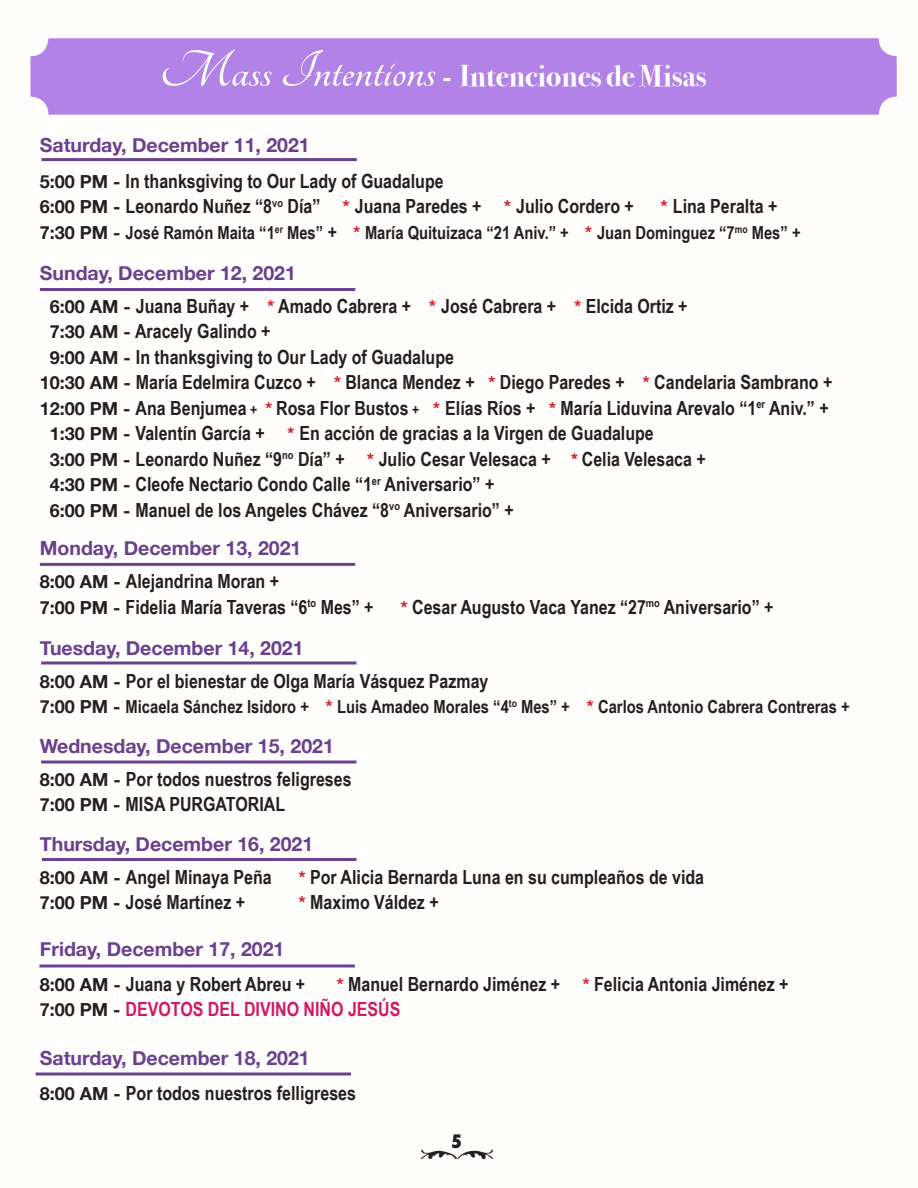
<style>
.page{position:relative;width:918px;height:1188px;background:#fff}
.page>*{position:absolute;margin:0;border:0;box-sizing:border-box;transform-origin:0 0}
.t1{font:700 30px "Bodoni Svty Two ITCTT";color:#fff}
.t2{font:700 19.5px/25.5px "Arial Narrow";color:#231f20}
.t3{font:700 19.5px "Helvetica Neue";color:#6a408f}
.t4{font:700 18px "Arial Narrow";color:#231f20}
.t5{font:800 condensed 18px "Futura";color:#231f20}
.s1{font-family:"Tangerine";font-size:55.5px}
.s2{font-size:28.5px}
.s3{font-family:"Helvetica Neue";font-size:18px}
.s4{font-family:"Helvetica Neue";font-size:18px;color:#d1232a}
.s5{font-family:"Helvetica Neue"}
.s6{font-size:19.5px}
.s7{font-family:"Helvetica Neue";color:#d1232a}
.s8{font-size:15px}
.s9{color:#d11a63}
</style>
<div class="page">
<div style="left:30px;top:38px;width:867px;height:77px;background:#b382e6;border-radius:18px"></div>
<hr style="left:41px;top:158px;width:316px;height:3px;background:#6a408f">
<hr style="left:40px;top:288px;width:315px;height:3px;background:#6a408f">
<hr style="left:40px;top:563px;width:315px;height:3px;background:#6a408f">
<hr style="left:41px;top:662px;width:316px;height:2px;background:#6a408f">
<svg style="left:41px;top:760px;width:316px;height:4px"></svg>
<hr style="left:42px;top:858px;width:315px;height:3px;background:#6a408f">
<svg style="left:39px;top:964px;width:316px;height:4px"></svg>
<svg style="left:36px;top:1072px;width:315px;height:4px"></svg>
<h1 class="t1" style="left:160px;top:51px;width:548px"><span class="s1">Mass Intentions</span> <span class="s2">-</span> Intenciones de Misas</h1>
<p class="t3" style="left:40px;top:130px;width:271px">Saturday, December 11, 2021</p>
<p class="t2" style="left:40px;top:167px;width:596px"><span class="s3">5:00 PM -</span> In thanksgiving to Our Lady of Guadalupe<br><span class="s3">6:00 PM -</span> Leonardo Nuñez “8<sup>vo</sup> Día” <span class="s4">*</span> Juana Paredes + <span class="s4">*</span> Julio Cordero +</p>
<p class="t2" style="left:661px;top:193px;width:118px"><span class="s4">*</span> Lina Peralta +</p>
<p class="t4" style="left:40px;top:219px;width:762px"><span class="s5">7:30 PM -</span> José Ramón Maita “1<sup>er</sup> Mes” <span class="s6">+</span> <span class="s7">*</span> María Quituizaca “21 Aniv.” + <span class="s7">*</span> Juan Dominguez “7<sup>mo</sup> Mes” +</p>
<p class="t3" style="left:40px;top:258px;width:258px">Sunday, December 12, 2021</p>
<p class="t2" style="left:50px;top:292px;width:639px"><span class="s3">6:00 AM -</span> Juana Buñay + <span class="s4">*</span> Amado Cabrera + <span class="s4">*</span> José Cabrera + <span class="s4">*</span> Elcida Ortiz +</p>
<p class="t2" style="left:50px;top:318px;width:222px"><span class="s3">7:30 AM -</span> Aracely Galindo +</p>
<p class="t2" style="left:50px;top:343px;width:406px"><span class="s3">9:00 AM -</span> In thanksgiving to Our Lady of Guadalupe</p>
<p class="t2" style="left:40px;top:369px;width:794px"><span class="s3">10:30 AM -</span> María Edelmira Cuzco + <span class="s4">*</span> Blanca Mendez + <span class="s4">*</span> Diego Paredes + <span class="s4">*</span> Candelaria Sambrano +</p>
<p class="t2" style="left:40px;top:394px;width:790px"><span class="s3">12:00 PM -</span> Ana Benjumea <span class="s8">+</span> <span class="s4">*</span> Rosa Flor Bustos <span class="s8">+</span> <span class="s4">*</span> Elías Ríos + <span class="s4">*</span> María Liduvina Arevalo “1<sup>er</sup> Aniv.” +</p>
<p class="t2" style="left:50px;top:420px;width:605px"><span class="s3">1:30 PM -</span> Valentín García + <span class="s4">*</span> En acción de gracias a la Virgen de Guadalupe</p>
<p class="t2" style="left:50px;top:445px;width:657px"><span class="s3">3:00 PM -</span> Leonardo Nuñez “9<sup>no</sup> Día” + <span class="s4">*</span> Julio Cesar Velesaca + <span class="s4">*</span> Celia Velesaca +</p>
<p class="t2" style="left:50px;top:471px;width:446px"><span class="s3">4:30 PM -</span> Cleofe Nectario Condo Calle “1<sup>er</sup> Aniversario” +</p>
<p class="t2" style="left:50px;top:496px;width:465px"><span class="s3">6:00 PM -</span> Manuel de los Angeles Chávez “8<sup>vo</sup> Aniversario” +</p>
<p class="t3" style="left:40px;top:533px;width:263px">Monday, December 13, 2021</p>
<p class="t2" style="left:40px;top:568px;width:335px"><span class="s3">8:00 AM -</span> Alejandrina Moran +<br><span class="s3">7:00 PM -</span> Fidelia María Taveras “6<sup>to</sup> Mes” +</p>
<p class="t2" style="left:400px;top:593px;width:375px"><span class="s4">*</span> Cesar Augusto Vaca Yanez “27<sup>mo</sup> Aniversario” +</p>
<p class="t3" style="left:40px;top:633px;width:265px">Tuesday, December 14, 2021</p>
<p class="t2" style="left:40px;top:667px;width:450px"><span class="s3">8:00 AM -</span> Por el bienestar de Olga María Vásquez Pazmay</p>
<p class="t4" style="left:40px;top:693px;width:811px"><span class="s5">7:00 PM -</span> Micaela Sánchez Isidoro + <span class="s7">*</span> Luis Amadeo Morales “4<sup>to</sup> Mes” + <span class="s7">*</span> Carlos Antonio Cabrera Contreras +</p>
<p class="t3" style="left:40px;top:731px;width:295px">Wednesday, December 15, 2021</p>
<p class="t2" style="left:40px;top:765px;width:313px"><span class="s3">8:00 AM -</span> Por todos nuestros feligreses<br><span class="s3">7:00 PM -</span> MISA PURGATORIAL</p>
<p class="t3" style="left:40px;top:829px;width:275px">Thursday, December 16, 2021</p>
<p class="t2" style="left:40px;top:863px;width:233px"><span class="s3">8:00 AM -</span> Angel Minaya Peña</p>
<p class="t2" style="left:298px;top:863px;width:407px"><span class="s4">*</span> Por Alicia Bernarda Luna en su cumpleaños de vida</p>
<p class="t2" style="left:40px;top:889px;width:207px"><span class="s3">7:00 PM -</span> José Martínez +</p>
<p class="t2" style="left:298px;top:889px;width:142px"><span class="s4">*</span> Maximo Váldez +</p>
<p class="t3" style="left:40px;top:934px;width:246px">Friday, December 17, 2021</p>
<p class="t2" style="left:40px;top:970px;width:267px"><span class="s3">8:00 AM -</span> Juana y Robert Abreu +</p>
<p class="t2" style="left:40px;top:970px;width:750px;text-indent:297px"><span class="s4">*</span> Manuel Bernardo Jiménez + <span class="s4">*</span> Felicia Antonia Jiménez +<br><span class="s3">7:00 PM -</span> <span class="s9">DEVOTOS DEL DIVINO NIÑO JESÚS</span></p>
<p class="t3" style="left:40px;top:1043px;width:271px">Saturday, December 18, 2021</p>
<p class="t2" style="left:40px;top:1079px;width:318px"><span class="s3">8:00 AM -</span> Por todos nuestros felligreses</p>
<p class="t5" style="left:451px;top:1129px;width:12px">5</p>
</div>
